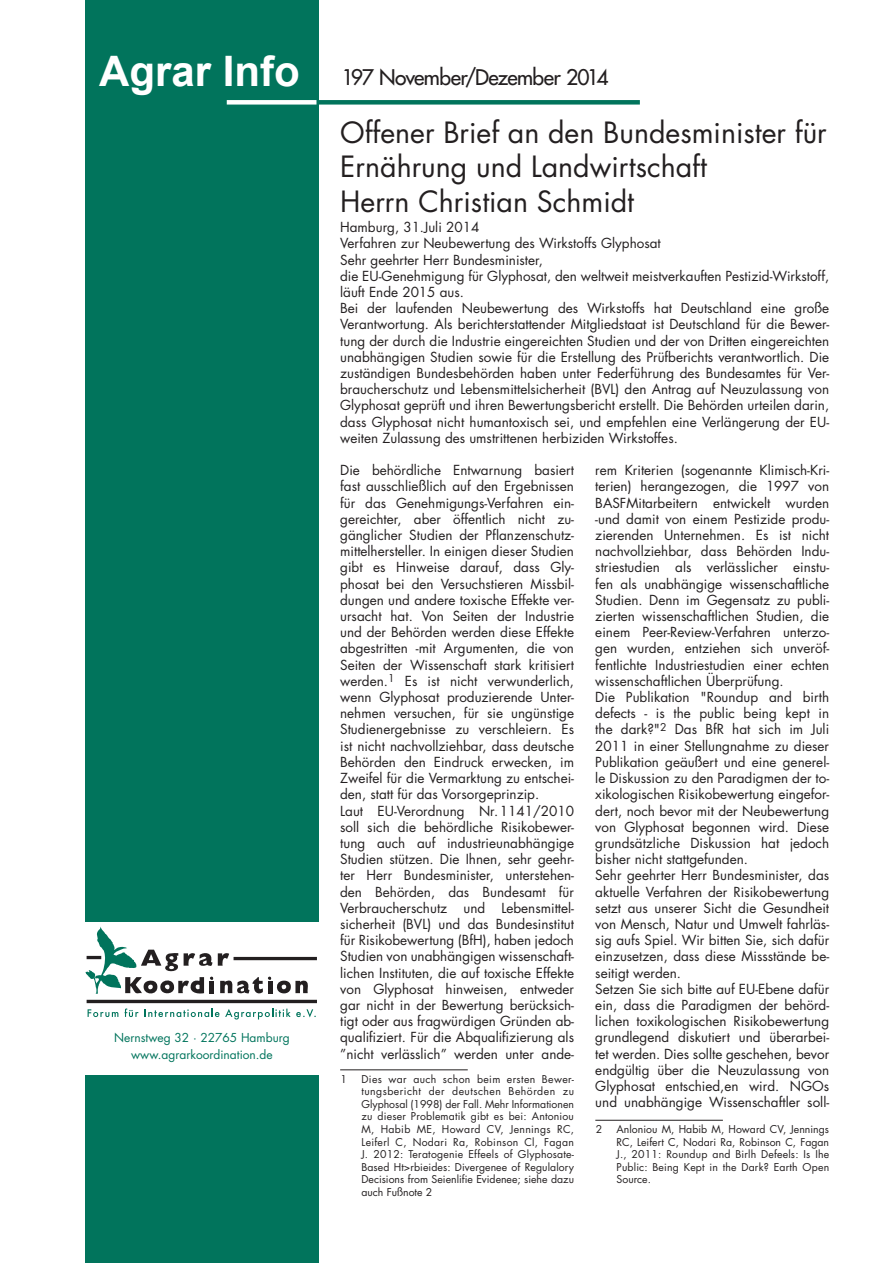
<style>
.page{position:relative;width:893px;height:1263px;background:#fff}
.page>*{position:absolute;margin:0;border:0;box-sizing:border-box;transform-origin:0 0}
.t1{font:700 42px "Arial";color:#fff}
.t2{font:28.5px/34.2px "Futura";color:#231f20}
.t3{font:21px "Futura";letter-spacing:-.03em;color:#231f20}
.t4{font:13.5px/16.2px "Futura";color:#231f20}
.t5{font:12px/16.2px "Futura";color:#01745c;text-align:center}
.t6{font:10.5px/12.6px "Futura";color:#231f20;text-align:justify}
</style>
<div class="page">
<hr style="left:340px;top:1069px;width:128px;height:1px;background:#231f20">
<hr style="left:595px;top:1120px;width:128px;height:1px;background:#231f20">
<div style="left:85px;top:0;width:234px;height:923px;background:#01745c"></div>
<div style="left:311px;top:100px;width:329px;height:5px;background:#01745c"></div>
<div style="left:227px;top:100px;width:89px;height:5px;background:#fff"></div>
<svg style="left:86px;top:926px;width:231px;height:93px"></svg>
<div style="left:85px;top:1075px;width:234px;height:188px;background:#01745c"></div>
<h1 class="t1" style="left:99px;top:44px;width:202px">Agrar Info</h1>
<p class="t5" style="left:114px;top:1030px;width:177px">Nernstweg 32 · 22765 Hamburg www.agrarkoordination.de</p>
<h3 class="t3" style="left:342px;top:63px;width:269px">197 November/Dezember 2014</h3>
<h2 class="t2" style="left:340px;top:115px;width:488px">Offener Brief an den Bundesminister für<br>Ernährung und Landwirtschaft<br>Herrn Christian Schmidt</h2>
<p class="t4" style="left:340px;top:219px;width:491px">Hamburg, 31.Juli 2014<br>Verfahren zur Neubewertung des Wirkstoffs Glyphosat<br>Sehr geehrter Herr Bundesminister,<br>die EU-Genehmigung für Glyphosat, den weltweit meistverkauften Pestizid-Wirkstoff, läuft Ende 2015 aus.<br>Bei der laufenden Neubewertung des Wirkstoffs hat Deutschland eine große Verantwortung. Als berichterstattender Mitgliedstaat ist Deutschland für die Bewer&shy;tung der durch die Industrie eingereichten Studien und der von Dritten eingereichten unabhängigen Studien sowie für die Erstellung des Prüfberichts verantwortlich. Die zuständigen Bundesbehörden haben unter Federführung des Bundesamtes für Ver&shy;braucherschutz und Lebensmittelsicherheit (BVL) den Antrag auf Neuzulassung von Glyphosat geprüft und ihren Bewertungsbericht erstellt. Die Behörden urteilen darin, dass Glyphosat nicht humantoxisch sei, und empfehlen eine Verlängerung der EU&shy;weiten Zulassung des umstrittenen herbiziden Wirkstoffes.</p>
<p class="t4" style="left:340px;top:462px;width:235px">Die behördliche Entwarnung basiert fast ausschließlich auf den Ergebnissen für das Genehmigungs-Verfahren ein&shy;gereichter, aber öffentlich nicht zu&shy;gänglicher Studien der Pflanzenschutz--- mittelhersteller. In einigen dieser Studien gibt es Hinweise darauf, dass Gly&shy;phosat bei den Versuchstieren Missbil&shy;dungen und andere toxische Effekte ver&shy;ursacht hat. Von Seiten der Industrie und der Behörden werden diese Effekte abgestritten -mit Argumenten, die von Seiten der Wissenschaft stark kritisiert werden.<sup>1</sup> Es ist nicht verwunderlich, wenn Glyphosat produzierende Unter&shy;nehmen versuchen, für sie ungünstige Studienergebnisse zu verschleiern. Es ist nicht nachvollziehbar, dass deutsche Behörden den Eindruck erwecken, im Zweifel für die Vermarktung zu entschei&shy;den, statt für das Vorsorgeprinzip.<br>Laut EU-Verordnung Nr.1141/2010 soll sich die behördliche Risikobewer---- tung auch auf industrieunabhängige Studien stützen. Die Ihnen, sehr geehr&shy;ter Herr Bundesminister, unterstehen&shy;den Behörden, das Bundesamt für Verbraucherschutz und Lebensmittel&shy;sicherheit (BVL) und das Bundesinstitut für Risikobewertung (BfH), haben jedoch Studien von unabhängigen wissenschaft&shy;lichen Instituten, die auf toxische Effekte von Glyphosat hinweisen, entweder gar nicht in der Bewertung berücksich&shy;tigt oder aus fragwürdigen Gründen ab&shy;qualifiziert. Für die Abqualifizierung als ”nicht verlässlich” werden unter ande-</p>
<p class="t6" style="left:341px;top:1072px;width:8px">1</p>
<p class="t6" style="left:361px;top:1072px;width:214px">Dies war auch schon beim ersten Bewer&shy;tungsbericht der deutschen Behörden zu Glyphosal (1998) der Fall. Mehr Informationen zu dieser Problematik gibt es bei: Antoniou M, Habib ME, Howard CV, Jennings RC, Leiferl C, Nodari Ra, Robinson Cl, Fagan J. 2012: Teratogenie Effeels of Glyphosate-Based Ht&gt;rbieides: Divergenee of Regulalory Decisions from Seienlifie Evidenee; siehe dazu auch Fußnote 2</p>
<p class="t4" style="left:595px;top:462px;width:235px">rem Kriterien (sogenannte Klimisch-Kri&shy;terien) herangezogen, die 1997 von BASFMitarbeitern entwickelt wurden -und damit von einem Pestizide produ&shy;zierenden Unternehmen. Es ist nicht nachvollziehbar, dass Behörden Indu&shy;striestudien als verlässlicher einstu&shy;fen als unabhängige wissenschaftliche Studien. Denn im Gegensatz zu publi&shy;zierten wissenschaftlichen Studien, die einem Peer-Review-Verfahren unterzo&shy;gen wurden, entziehen sich unveröf&shy;fentlichte Industriestudien einer echten wissenschaftlichen Überprüfung.<br>Die Publikation "Roundup and birth defects - is the public being kept in the dark?"<sup>2</sup> Das BfR hat sich im Juli 2011 in einer Stellungnahme zu dieser Publikation geäußert und eine generel&shy;le Diskussion zu den Paradigmen der to&shy;xikologischen Risikobewertung eingefor&shy;dert, noch bevor mit der Neubewertung von Glyphosat begonnen wird. Diese grundsätzliche Diskussion hat jedoch bisher nicht stattgefunden.<br>Sehr geehrter Herr Bundesminister, das aktuelle Verfahren der Risikobewertung setzt aus unserer Sicht die Gesundheit von Mensch, Natur und Umwelt fahrläs&shy;sig aufs Spiel. Wir bitten Sie, sich dafür einzusetzen, dass diese Missstände be&shy;seitigt werden.<br>Setzen Sie sich bitte auf EU-Ebene dafür ein, dass die Paradigmen der behörd&shy;lichen toxikologischen Risikobewertung grundlegend diskutiert und überarbei&shy;tet werden. Dies sollte geschehen, bevor endgültig über die Neuzulassung von Glyphosat entschied,en wird. NGOs und unabhängige Wissenschaftler soll-</p>
<p class="t6" style="left:596px;top:1123px;width:8px">2</p>
<p class="t6" style="left:617px;top:1123px;width:214px">Anloniou M, Habib M, Howard CV, Jennings RC, Leifert C, Nodari Ra, Robinson C, Fagan J., 2011: Roundup and Birlh Defeels: Is Ihe Public: Being Kept in the Dark? Earth Open Source.</p>
</div>
